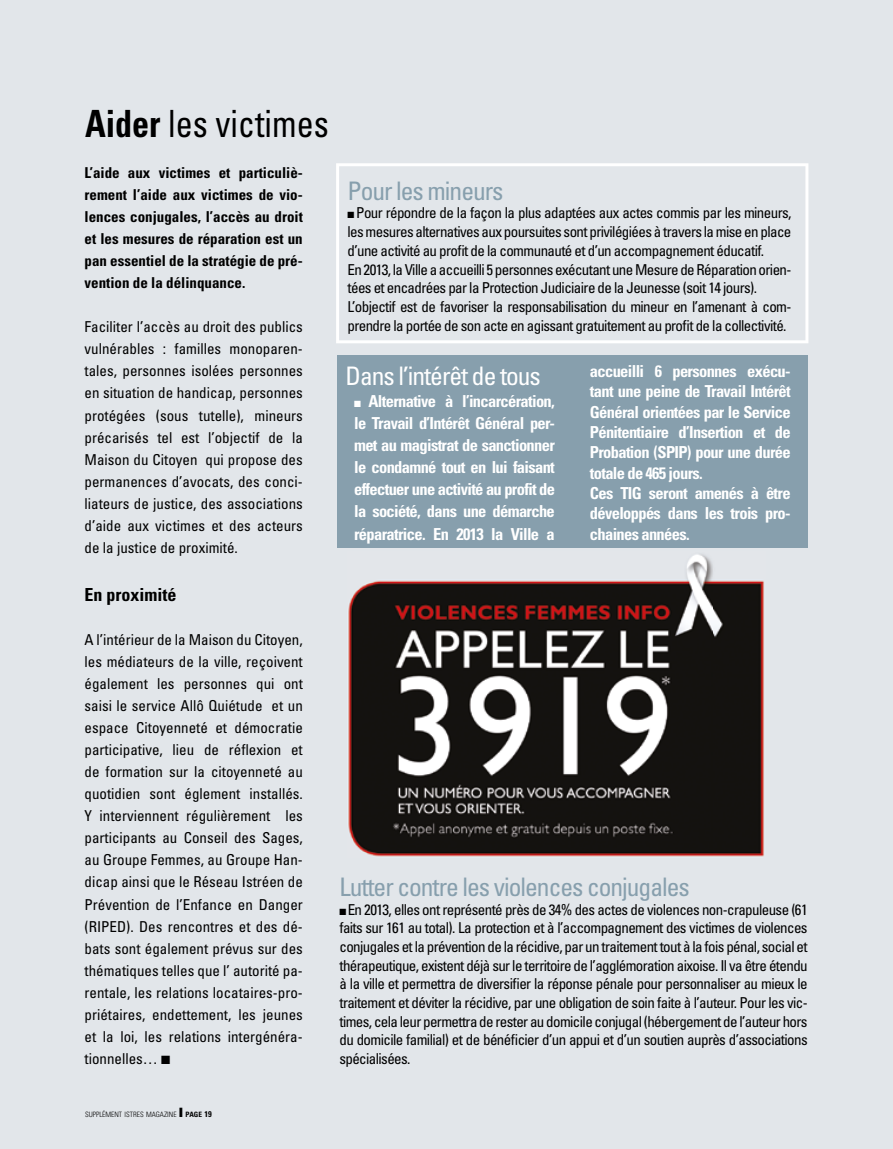
<style>
.page{position:relative;width:893px;height:1149px;background:#fff}
.page>*{position:absolute;margin:0;border:0;box-sizing:border-box;transform-origin:0 0}
.t1{font:condensed 37.5px "Univers";color:#000;scale:.91 1}
.t2{font:condensed 25.5px "Univers";letter-spacing:-.04em;color:#879fad}
.t3{font:condensed 25.5px "Univers";letter-spacing:-.04em;color:#fff}
.t4{font:700 condensed 18px "Univers";color:#000}
.t5{font:700 condensed 16.5px/20.4px "Univers";letter-spacing:-.04em;color:#fff;text-align:justify}
.t6{font:condensed 15px/22px "Univers";letter-spacing:-.04em;color:#000;text-align:justify}
.t7{font:700 condensed 15px/22px "Univers";color:#000;text-align:justify}
.t8{font:300 condensed 7.35px "Univers";color:#000}
.s1{font-weight:700}
.s2{font-weight:700;font-size:8.25px}
</style>
<div class="page">
<div style="left:0;top:0;width:893px;height:1148px;background:#e2e6ea"></div>
<div style="left:336px;top:163px;width:472px;height:180px;background:#e2e6ea"></div>
<div style="left:337px;top:355px;width:471px;height:193px;background:#879fad"></div>
<img style="left:347px;top:551px;width:418px;height:306px">
<h1 class="t1" style="left:85px;top:100px;width:269px"><span class="s1">Aider</span> les victimes</h1>
<p class="t7" style="left:85px;top:161px;width:220px">L’aide aux victimes et particuliè&shy;rement l’aide aux victimes de vio&shy;lences conjugales, l’accès au droit et les mesures de réparation est un pan essentiel de la stratégie de pré&shy;vention de la délinquance.</p>
<p class="t6" style="left:85px;top:315px;width:220px">Faciliter l’accès au droit des publics vulnérables : familles monoparen&shy;tales, personnes isolées personnes en situation de handicap, personnes protégées (sous tutelle), mineurs précarisés tel est l’objectif de la Maison du Citoyen qui propose des permanences d’avocats, des conci&shy;liateurs de justice, des associations d’aide aux victimes et des acteurs de la justice de proximité.</p>
<p class="t4" style="left:85px;top:583px;width:93px">En proximité</p>
<p class="t6" style="left:85px;top:627px;width:220px">A l’intérieur de la Maison du Citoyen, les médiateurs de la ville, reçoivent également les personnes qui ont saisi le service Allô Quiétude et un espace Citoyenneté et démocratie participative, lieu de réflexion et de formation sur la citoyenneté au quotidien sont églement installés.<br>Y interviennent régulièrement les participants au Conseil des Sages, au Groupe Femmes, au Groupe Han&shy;dicap ainsi que le Réseau Istréen de Prévention de l’Enfance en Danger (RIPED). Des rencontres et des dé&shy;bats sont également prévus sur des thématiques telles que l’ autorité pa&shy;rentale, les relations locataires-pro&shy;priétaires, endettement, les jeunes et la loi, les relations intergénéra&shy;tionnelles… ■</p>
<h2 class="t2" style="left:347px;top:174px;width:158px">Pour les mineurs</h2>
<p class="t6" style="left:347px;top:203px;width:445px;line-height:18.8px;text-align:left">■ Pour répondre de la façon la plus adaptées aux actes commis par les mineurs, les mesures alternatives aux poursuites sont privilégiées à travers la mise en place d’une activité au profit de la communauté et d’un accompagnement éducatif.<br>En 2013, la Ville a accueilli 5 personnes exécutant une Mesure de Réparation orien&shy;tées et encadrées par la Protection Judiciaire de la Jeunesse (soit 14 jours).<br>L’objectif est de favoriser la responsabilisation du mineur en l’amenant à com&shy;prendre la portée de son acte en agissant gratuitement au profit de la collectivité.</p>
<h2 class="t3" style="left:346px;top:359px;width:197px">Dans l’intérêt de tous</h2>
<p class="t5" style="left:354px;top:389px;width:202px;line-height:22px">■ Alternative à l’incarcération, le Travail d’Intérêt Général per&shy;met au magistrat de sanctionner le condamné tout en lui faisant effectuer une activité au profit de la société, dans une démarche réparatrice. En 2013 la Ville a</p>
<p class="t5" style="left:590px;top:360px;width:202px;text-align:left">accueilli 6 personnes exécu&shy;tant une peine de Travail Intérêt<br>Général orientées par le Service<br>Pénitentiaire d’Insertion et de<br>Probation (SPIP) pour une durée totale de 465 jours.<br>Ces TIG seront amenés à être développés dans les trois pro&shy;chaines années.</p>
<h2 class="t2" style="left:339px;top:870px;width:352px">Lutter contre les violences conjugales</h2>
<p class="t6" style="left:339px;top:899px;width:470px;line-height:18.6px">■ En 2013, elles ont représenté près de 34% des actes de violences non-crapuleuse (61 faits sur 161 au total). La protection et à l’accompagnement des victimes de violences conjugales et la prévention de la récidive, par un traitement tout à la fois pénal, social et thérapeutique, existent déjà sur le territoire de l’agglémoration aixoise. Il va être étendu à la ville et permettra de diversifier la réponse pénale pour personnaliser au mieux le traitement et déviter la récidive, par une obligation de soin faite à l’auteur. Pour les vic&shy;times, cela leur permettra de rester au domicile conjugal (hébergement de l’auteur hors du domicile familial) et de bénéficier d’un appui et d’un soutien auprès d’associations spécialisées.</p>
<p class="t8" style="left:85px;top:1109px;width:128px">SUPPLÉMENT ISTRES MAGAZINE ❙ <span class="s1">PagE</span> <span class="s2">19</span></p>
</div>
